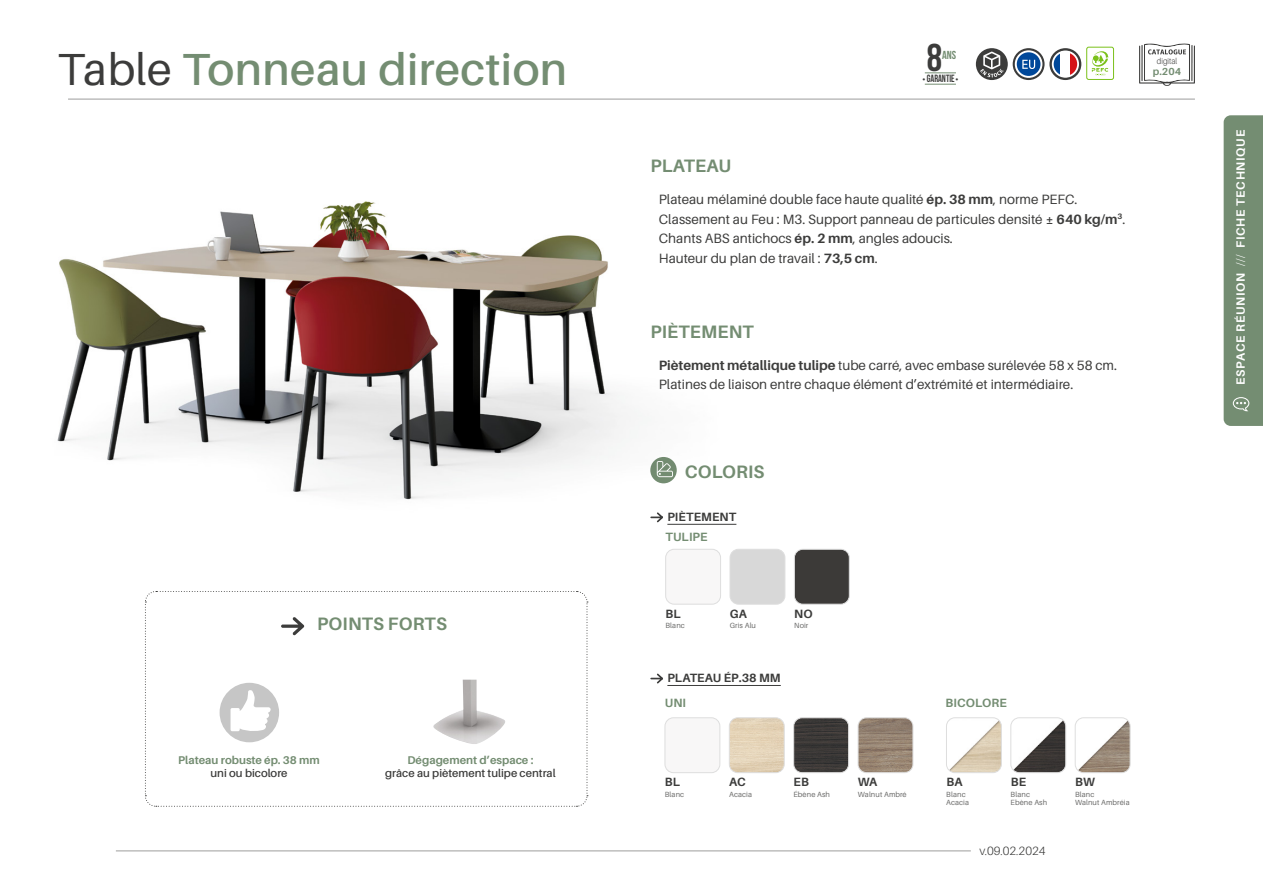
<style>
.page{position:relative;width:1263px;height:893px;background:#fff}
.page>*{position:absolute;margin:0;border:0;box-sizing:border-box;transform-origin:0 0}
.t1{font:600 45px "Aileron";letter-spacing:.01em;color:#748d72}
.t2{font:700 38.7px "Bebas Neue";color:#3c3c3b}
.t3{font:700 18px "Aileron";letter-spacing:.01em;color:#748d72}
.t4{font:13.5px/19.5px "Aileron";color:#3c3c3b}
.t5{font:700 12px "Aileron";letter-spacing:.01em;color:#3c3c3b}
.t6{font:700 12px "Aileron";letter-spacing:.06em;color:#fff}
.t7{font:700 12px "Aileron";letter-spacing:.01em;color:#748d72}
.t8{font:300 12px "Aileron";color:#3c3c3b}
.t9{font:700 11.7px "Bebas Neue";color:#748d72}
.t10{font:600 11.25px "Aileron";color:#3c3c3b}
.t11{font:700 11.25px "Aileron";color:#748d72}
.t12{font:700 10.5px "Bebas Neue";color:#3c3c3b;scale:.9 1}
.t13{font:700 10.2px "Aileron";color:#748d72}
.t14{font:300 8.55px "Aileron";color:#3c3c3b;scale:.9 1}
.t15{font:7.5px/8.2px "Aileron";letter-spacing:.01em;color:#6b6b6a}
.s1{font-weight:400;color:#3c3c3b}
.s2{font-size:7.5px}
.s3{font-weight:700}
.s4{font-weight:300}
</style>
<div class="page">
<hr style="left:116px;top:851px;width:855px;height:1px;background:#9d9d9c">
<hr style="left:667px;top:524px;width:69px;height:1px;background:#3c3c3b">
<hr style="left:667px;top:685px;width:114px;height:1px;background:#3c3c3b">
<svg style="left:650px;top:673px;width:13px;height:11px"></svg>
<div style="left:665px;top:718px;width:55px;height:55px;background:#f8f7f7;border-radius:9px"></div>
<div style="left:665px;top:718px;width:55px;height:55px;border:1px solid #dedede;border-radius:9px"></div>
<img style="left:729px;top:718px;width:55px;height:55px">
<div style="left:729px;top:718px;width:55px;height:55px;border:1px solid #dedede;border-radius:9px"></div>
<img style="left:794px;top:718px;width:54px;height:55px">
<div style="left:793px;top:718px;width:56px;height:55px;border:1px solid #dedede;border-radius:9px"></div>
<img style="left:858px;top:718px;width:55px;height:55px">
<div style="left:858px;top:718px;width:55px;height:55px;border:1px solid #dedede;border-radius:9px"></div>
<img style="left:946px;top:718px;width:55px;height:55px">
<div style="left:946px;top:718px;width:55px;height:55px;border:1px solid #dedede;border-radius:9px"></div>
<img style="left:1011px;top:718px;width:55px;height:55px">
<div style="left:1011px;top:718px;width:55px;height:55px;border:1px solid #dedede;border-radius:9px"></div>
<img style="left:1075px;top:718px;width:55px;height:55px">
<div style="left:1075px;top:718px;width:55px;height:55px;border:1px solid #dedede;border-radius:9px"></div>
<svg style="left:145px;top:591px;width:443px;height:216px"></svg>
<div style="left:666px;top:549px;width:54px;height:55px;background:#f8f7f7;border-radius:9px"></div>
<div style="left:665px;top:549px;width:56px;height:55px;border:1px solid #dedede;border-radius:9px"></div>
<div style="left:730px;top:549px;width:55px;height:55px;background:#d8d8d8;border-radius:9px"></div>
<div style="left:730px;top:549px;width:55px;height:55px;border:1px solid #dedede;border-radius:9px"></div>
<div style="left:794px;top:549px;width:55px;height:55px;background:#3c3a38;border-radius:9px"></div>
<div style="left:794px;top:549px;width:55px;height:55px;border:1px solid #dedede;border-radius:9px"></div>
<img style="left:57px;top:201px;width:678px;height:324px">
<hr style="left:68px;top:99px;width:1127px;height:1px;background:#9d9d9c">
<div style="left:1224px;top:115px;width:39px;height:311px;background:#748d72"></div>
<svg style="left:1139px;top:43px;width:56px;height:43px"></svg>
<hr style="left:925px;top:72px;width:31px;height:1px;background:#748d72">
<hr style="left:925px;top:84px;width:31px;height:1px;background:#748d72">
<svg style="left:976px;top:48px;width:32px;height:32px"></svg>
<svg style="left:1013px;top:48px;width:31px;height:32px"></svg>
<svg style="left:1015px;top:50px;width:27px;height:28px"></svg>
<svg style="left:1022px;top:60px;width:13px;height:9px"></svg>
<svg style="left:1049px;top:48px;width:32px;height:32px"></svg>
<svg style="left:1052px;top:51px;width:9px;height:26px"></svg>
<div style="left:1061px;top:51px;width:9px;height:26px;background:#fff"></div>
<svg style="left:1070px;top:51px;width:8px;height:26px"></svg>
<div style="left:1052px;top:51px;width:27px;height:27px;border:2px solid #fff;border-radius:50%"></div>
<div style="left:1086px;top:47px;width:28px;height:33px;border:1px solid #7bc11b;border-radius:2px"></div>
<svg style="left:1091px;top:51px;width:17px;height:25px"></svg>
<h1 class="t1" style="left:57px;top:45px;width:511px"><span class="s1">Table</span> Tonneau direction</h1>
<h3 class="t3" style="left:317px;top:614px;width:131px">POINTS FORTS</h3>
<p class="t11" style="left:178px;top:753px;width:143px">Plateau robuste ép. 38 mm</p>
<p class="t10" style="left:210px;top:767px;width:79px">uni ou bicolore</p>
<p class="t11" style="left:407px;top:753px;width:127px">Dégagement d’espace :</p>
<p class="t10" style="left:385px;top:767px;width:172px">grâce au piètement tulipe central</p>
<h2 class="t2" style="left:927px;top:36px;width:17px">8</h2>
<p class="t9" style="left:942px;top:49px;width:16px">ANS</p>
<p class="t12" style="left:922px;top:73px;width:42px"><span class="s2">•</span> GARANTIE <span class="s2">•</span></p>
<p class="t14" style="left:1157px;top:56px;width:24px">digital</p>
<p class="t13" style="left:1153px;top:66px;width:30px">p.204</p>
<h3 class="t3" style="left:650px;top:156px;width:82px">PLATEAU</h3>
<p class="t4" style="left:659px;top:190px;width:468px">Plateau mélaminé double face haute qualité <span class="s3">ép. 38 mm</span>, norme PEFC.<br>Classement au Feu : M3. Support panneau de particules densité <span class="s3">± 640 kg/m</span><sup>3</sup>.<br>Chants ABS antichocs <span class="s3">ép. 2 mm</span>, angles adoucis.<br>Hauteur du plan de travail : <span class="s3">73,5 cm</span>.</p>
<h3 class="t3" style="left:650px;top:322px;width:105px">PIÈTEMENT</h3>
<p class="t4" style="left:659px;top:355px;width:460px"><span class="s3">Piètement métallique tulipe</span> tube carré, avec embase surélevée 58 x 58 cm.<br>Platines de liaison entre chaque élément d’extrémité et intermédiaire.</p>
<h3 class="t3" style="left:685px;top:462px;width:81px">COLORIS</h3>
<p class="t5" style="left:667px;top:510px;width:70px">PIÈTEMENT</p>
<p class="t7" style="left:665px;top:530px;width:44px">TULIPE</p>
<p class="t5" style="left:665px;top:607px;width:17px">BL</p>
<p class="t15" style="left:665px;top:622px;width:21px">Blanc</p>
<p class="t5" style="left:730px;top:607px;width:19px">GA</p>
<p class="t15" style="left:730px;top:622px;width:28px">Gris Alu</p>
<p class="t5" style="left:794px;top:607px;width:20px">NO</p>
<p class="t15" style="left:794px;top:622px;width:16px">Noir</p>
<p class="t5" style="left:667px;top:672px;width:115px">PLATEAU ÉP.38 MM</p>
<p class="t7" style="left:665px;top:696px;width:23px">UNI</p>
<p class="t5" style="left:665px;top:775px;width:17px">BL</p>
<p class="t15" style="left:665px;top:790px;width:21px">Blanc</p>
<p class="t5" style="left:729px;top:775px;width:18px">AC</p>
<p class="t15" style="left:729px;top:790px;width:24px">Acacia</p>
<p class="t5" style="left:793px;top:775px;width:17px">EB</p>
<p class="t15" style="left:793px;top:790px;width:38px">Ébène Ash</p>
<p class="t5" style="left:858px;top:775px;width:21px">WA</p>
<p class="t15" style="left:858px;top:790px;width:50px">Walnut Ambré</p>
<p class="t7" style="left:945px;top:696px;width:63px">BICOLORE</p>
<p class="t5" style="left:946px;top:775px;width:18px">BA</p>
<p class="t15" style="left:946px;top:790px;width:24px">Blanc<br>Acacia</p>
<p class="t5" style="left:1011px;top:775px;width:17px">BE</p>
<p class="t15" style="left:1011px;top:790px;width:38px">Blanc<br>Ebène Ash</p>
<p class="t8" style="left:979px;top:844px;width:68px">v.09.02.2024</p>
<p class="t5" style="left:1075px;top:775px;width:21px">BW</p>
<p class="t15" style="left:1075px;top:790px;width:56px">Blanc<br>Walnut Ambréia</p>
<p class="t6" style="left:1234px;top:385px;width:256px;rotate:-90deg">ESPACE RÉUNION <span class="s4">///</span> FICHE TECHNIQUE</p>
</div>
